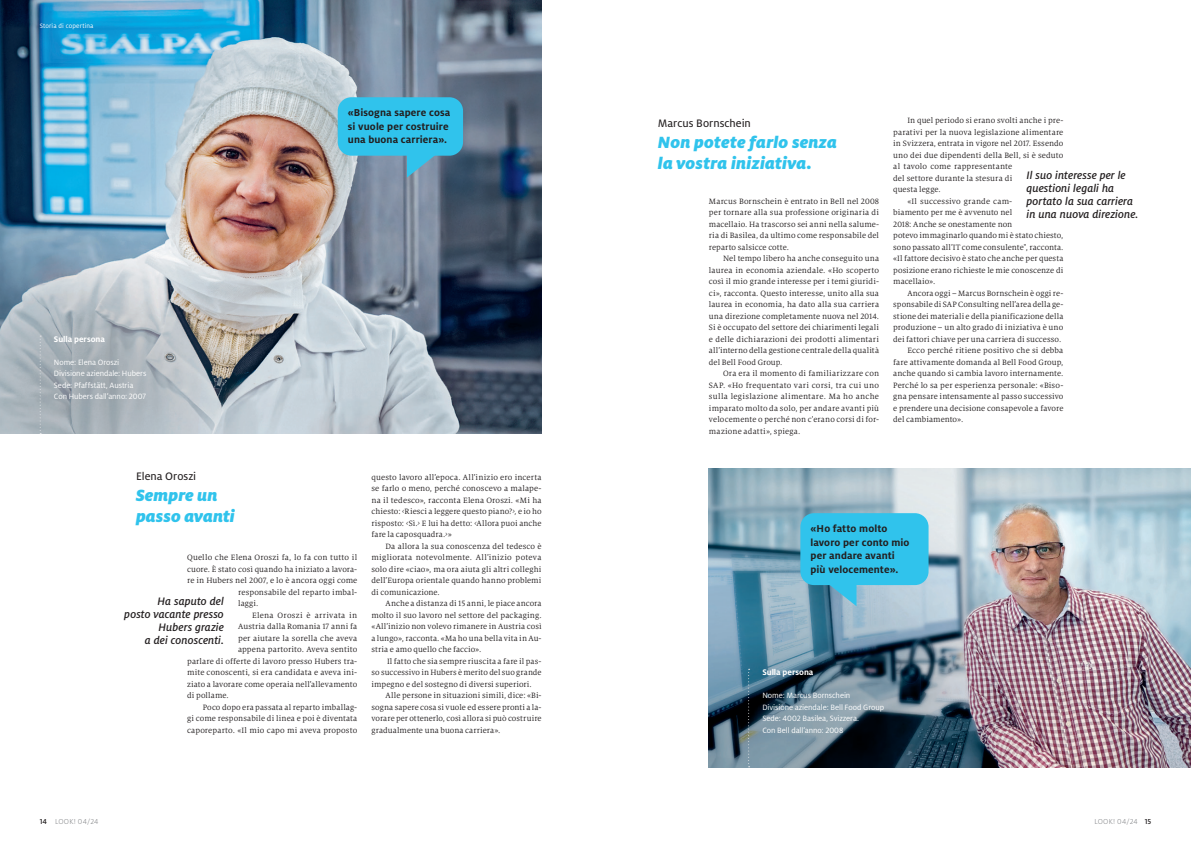
<style>
.page{position:relative;width:1191px;height:842px;background:#fff}
.page>*{position:absolute;margin:0;border:0;box-sizing:border-box;transform-origin:0 0}
.t1{font:italic 900 18px/21px "Milo Pro";letter-spacing:.005em;color:#30c3ec}
.t2{font:italic 500 12px/13px "Milo Pro";color:#231f20}
.t3{font:12px "Milo Pro Text";color:#231f20}
.t4{font:700 11px/13.5px "Milo Pro";letter-spacing:.01em;color:#231f20}
.t5{font:700 9px "Milo Pro";color:#fff}
.t6{font:8.5px/11.5px "Milo Serif Pro";letter-spacing:.01em;color:#231f20;text-align:justify}
.t7{font:8.5px/11.5px "Milo Pro";letter-spacing:-.005em;color:#fff}
.t8{font:8.5px "Milo Serif Pro";letter-spacing:.035em;color:#231f20}
.t9{font:300 8px "Milo Pro";letter-spacing:.025em;color:#808285}
.t10{font:7px "Milo Pro";letter-spacing:.015em;color:#fff}
.s1{font-style:italic}
.s2{font-weight:500;color:#231f20}
</style>
<div class="page">
<img style="left:0;top:0;width:541px;height:434px">
<img style="left:709px;top:468px;width:482px;height:299px">
<svg style="left:40px;top:336px;width:1px;height:98px"></svg>
<svg style="left:748px;top:669px;width:1px;height:98px"></svg>
<svg style="left:407px;top:155px;width:47px;height:23px"></svg>
<div style="left:338px;top:97px;width:125px;height:59px;background:#30c3ec;border-radius:14px"></div>
<svg style="left:809px;top:584px;width:47px;height:22px"></svg>
<div style="left:800px;top:513px;width:128px;height:72px;background:#30c3ec;border-radius:14px"></div>
<p class="t10" style="left:40px;top:22px;width:55px">Storia di copertina</p>
<p class="t5" style="left:54px;top:334px;width:53px">Sulla persona</p>
<p class="t7" style="left:54px;top:356px;width:94px">Nome: Elena Oroszi<br>Divisione aziendale: Hubers<br>Sede: Pfaffstätt, Austria<br>Con Hubers dall’anno: 2007</p>
<p class="t4" style="left:348px;top:106px;width:104px">«Bisogna sapere cosa si vuole per costruire una buona carriera».</p>
<h2 class="t3" style="left:136px;top:470px;width:62px">Elena Oroszi</h2>
<h1 class="t1" style="left:136px;top:485px;width:100px">Sempre un passo avanti</h1>
<p class="t6" style="left:187px;top:552px;width:172px">Quello che Elena Oroszi fa, lo fa con tutto il</p>
<p class="t6" style="left:187px;top:563px;width:172px">cuore. È stato così quando ha iniziato a lavora-</p>
<p class="t6" style="left:187px;top:575px;width:172px">re in Hubers nel 2007, e lo è ancora oggi come</p>
<p class="t6" style="left:238px;top:586px;width:121px">responsabile del reparto imbal-</p>
<p class="t6" style="left:238px;top:598px;width:22px">laggi.</p>
<p class="t8" style="left:252px;top:610px;width:106px">Elena Oroszi è arrivata in</p>
<p class="t6" style="left:238px;top:621px;width:121px">Austria dalla Romania 17 anni fa</p>
<p class="t6" style="left:238px;top:632px;width:121px">per aiutare la sorella che aveva</p>
<p class="t6" style="left:238px;top:644px;width:121px">appena partorito. Aveva sentito</p>
<p class="t6" style="left:187px;top:655px;width:172px">parlare di offerte di lavoro presso Hubers tra-</p>
<p class="t6" style="left:187px;top:667px;width:172px">mite conoscenti, si era candidata e aveva ini-</p>
<p class="t6" style="left:187px;top:678px;width:172px">ziato a lavorare come operaia nell’allevamento</p>
<p class="t6" style="left:187px;top:690px;width:43px">di pollame.</p>
<p class="t6" style="left:203px;top:701px;width:156px">Poco dopo era passata al reparto imballag-</p>
<p class="t6" style="left:187px;top:713px;width:172px">gi come responsabile di linea e poi è diventata</p>
<p class="t6" style="left:187px;top:724px;width:172px">caporeparto. «Il mio capo mi aveva proposto</p>
<h2 class="t2" style="left:124px;top:595px;width:101px;text-align:right">Ha saputo del<br>posto vacante presso<br>Hubers grazie<br>a dei conoscenti.</h2>
<p class="t6" style="left:371px;top:471px;width:172px">questo lavoro all’epoca. All’inizio ero incerta se farlo o meno, perché conoscevo a malape&shy;na il tedesco», racconta Elena Oroszi. «Mi ha chiesto: <span class="s1">‹</span>Riesci a leggere questo piano?<span class="s1">›,</span> e io ho risposto: <span class="s1">‹</span>Sì.<span class="s1">›</span> E lui ha detto: <span class="s1">‹</span>Allora puoi anche fare la caposquadra.<span class="s1">›</span>»</p>
<p class="t6" style="left:371px;top:540px;width:172px;text-indent:14px">Da allora la sua conoscenza del tedesco è migliorata notevolmente. All’inizio poteva solo dire «ciao», ma ora aiuta gli altri colleghi dell’Europa orientale quando hanno problemi di comunicazione.</p>
<p class="t6" style="left:371px;top:598px;width:172px;text-indent:14px">Anche a distanza di 15 anni, le piace ancora molto il suo lavoro nel settore del packaging. «All’inizio non volevo rimanere in Austria così a lungo», racconta. «Ma ho una bella vita in Au&shy;stria e amo quello che faccio».</p>
<p class="t6" style="left:371px;top:655px;width:172px;text-indent:16px">Il fatto che sia sempre riuscita a fare il pas&shy;so successivo in Hubers è merito del suo grande impegno e del sostegno di diversi superiori.</p>
<p class="t6" style="left:371px;top:690px;width:172px;text-indent:14px">Alle persone in situazioni simili, dice: «Bi&shy;sogna sapere cosa si vuole ed essere pronti a la&shy;vorare per ottenerlo, così allora si può costruire gradualmente una buona carriera».</p>
<h2 class="t3" style="left:658px;top:117px;width:94px">Marcus Bornschein</h2>
<h1 class="t1" style="left:658px;top:132px;width:181px">Non potete farlo senza la vostra iniziativa.</h1>
<p class="t6" style="left:709px;top:195px;width:172px">Marcus Bornschein è entrato in Bell nel 2008 per tornare alla sua professione originaria di macellaio. Ha trascorso sei anni nella salume&shy;ria di Basilea, da ultimo come responsabile del reparto salsicce cotte.</p>
<p class="t6" style="left:709px;top:253px;width:172px;text-indent:14px">Nel tempo libero ha anche conseguito una laurea in economia aziendale. «Ho scoperto così il mio grande interesse per i temi giuridi&shy;ci», racconta. Questo interesse, unito alla sua laurea in economia, ha dato alla sua carriera una direzione completamente nuova nel 2014.<br>Si è occupato del settore dei chiarimenti legali e delle dichiarazioni dei prodotti alimentari all’interno della gestione centrale della qualità del Bell Food Group.</p>
<p class="t6" style="left:709px;top:368px;width:172px;text-indent:14px">Ora era il momento di familiarizzare con SAP. «Ho frequentato vari corsi, tra cui uno sulla legislazione alimentare. Ma ho anche imparato molto da solo, per andare avanti più velocemente o perché non c’erano corsi di for&shy;mazione adatti», spiega.</p>
<p class="t6" style="left:907px;top:115px;width:157px">In quel periodo si erano svolti anche i pre-</p>
<p class="t6" style="left:893px;top:126px;width:172px">parativi per la nuova legislazione alimentare</p>
<p class="t6" style="left:893px;top:138px;width:172px">in Svizzera, entrata in vigore nel 2017. Essendo</p>
<p class="t6" style="left:893px;top:149px;width:172px">uno dei due dipendenti della Bell, si è seduto</p>
<p class="t6" style="left:893px;top:161px;width:121px">al tavolo come rappresentante</p>
<p class="t6" style="left:893px;top:172px;width:121px">del settore durante la stesura di</p>
<p class="t6" style="left:893px;top:184px;width:49px">questa legge.</p>
<p class="t6" style="left:907px;top:195px;width:106px">«Il successivo grande cam-</p>
<p class="t6" style="left:893px;top:207px;width:121px">biamento per me è avvenuto nel</p>
<p class="t6" style="left:893px;top:218px;width:121px">2018: Anche se onestamente non</p>
<p class="t6" style="left:893px;top:230px;width:172px">potevo immaginarlo quando mi è stato chiesto,</p>
<p class="t6" style="left:893px;top:241px;width:172px">sono passato all’IT come consulente", racconta.</p>
<p class="t6" style="left:893px;top:253px;width:172px">«Il fattore decisivo è stato che anche per questa</p>
<p class="t6" style="left:893px;top:264px;width:172px">posizione erano richieste le mie conoscenze di</p>
<p class="t6" style="left:893px;top:276px;width:43px">macellaio».</p>
<p class="t6" style="left:907px;top:287px;width:157px">Ancora oggi – Marcus Bornschein è oggi re-</p>
<p class="t6" style="left:893px;top:299px;width:172px">sponsabile di SAP Consulting nell’area della ge-</p>
<p class="t6" style="left:893px;top:310px;width:172px">stione dei materiali e della pianificazione della</p>
<p class="t6" style="left:893px;top:322px;width:172px">produzione – un alto grado di iniziativa è uno</p>
<p class="t6" style="left:893px;top:333px;width:170px">dei fattori chiave per una carriera di successo.</p>
<p class="t6" style="left:907px;top:345px;width:157px">Ecco perché ritiene positivo che si debba</p>
<p class="t6" style="left:893px;top:356px;width:172px">fare attivamente domanda al Bell Food Group,</p>
<p class="t6" style="left:893px;top:368px;width:172px">anche quando si cambia lavoro internamente.</p>
<p class="t6" style="left:893px;top:379px;width:172px">Perché lo sa per esperienza personale: «Biso-</p>
<p class="t6" style="left:893px;top:391px;width:172px">gna pensare intensamente al passo successivo</p>
<p class="t6" style="left:893px;top:402px;width:172px">e prendere una decisione consapevole a favore</p>
<p class="t6" style="left:893px;top:414px;width:71px">del cambiamento».</p>
<h2 class="t2" style="left:1026px;top:169px;width:113px">Il suo interesse per le questioni legali ha portato la sua carriera in una nuova direzione.</h2>
<p class="t4" style="left:810px;top:522px;width:100px">«Ho fatto molto lavoro per conto mio per andare avanti più velocemente».</p>
<p class="t5" style="left:762px;top:667px;width:53px">Sulla persona</p>
<p class="t7" style="left:762px;top:690px;width:123px">Nome: Marcus Bornschein<br>Divisione aziendale: Bell Food Group<br>Sede: 4002 Basilea, Svizzera.<br>Con Bell dall’anno: 2008</p>
<p class="t9" style="left:40px;top:817px;width:60px"><span class="s2">14</span> LOOK! 04/24</p>
<p class="t9" style="left:1094px;top:817px;width:58px">LOOK! 04/24 <span class="s2">15</span></p>
</div>
